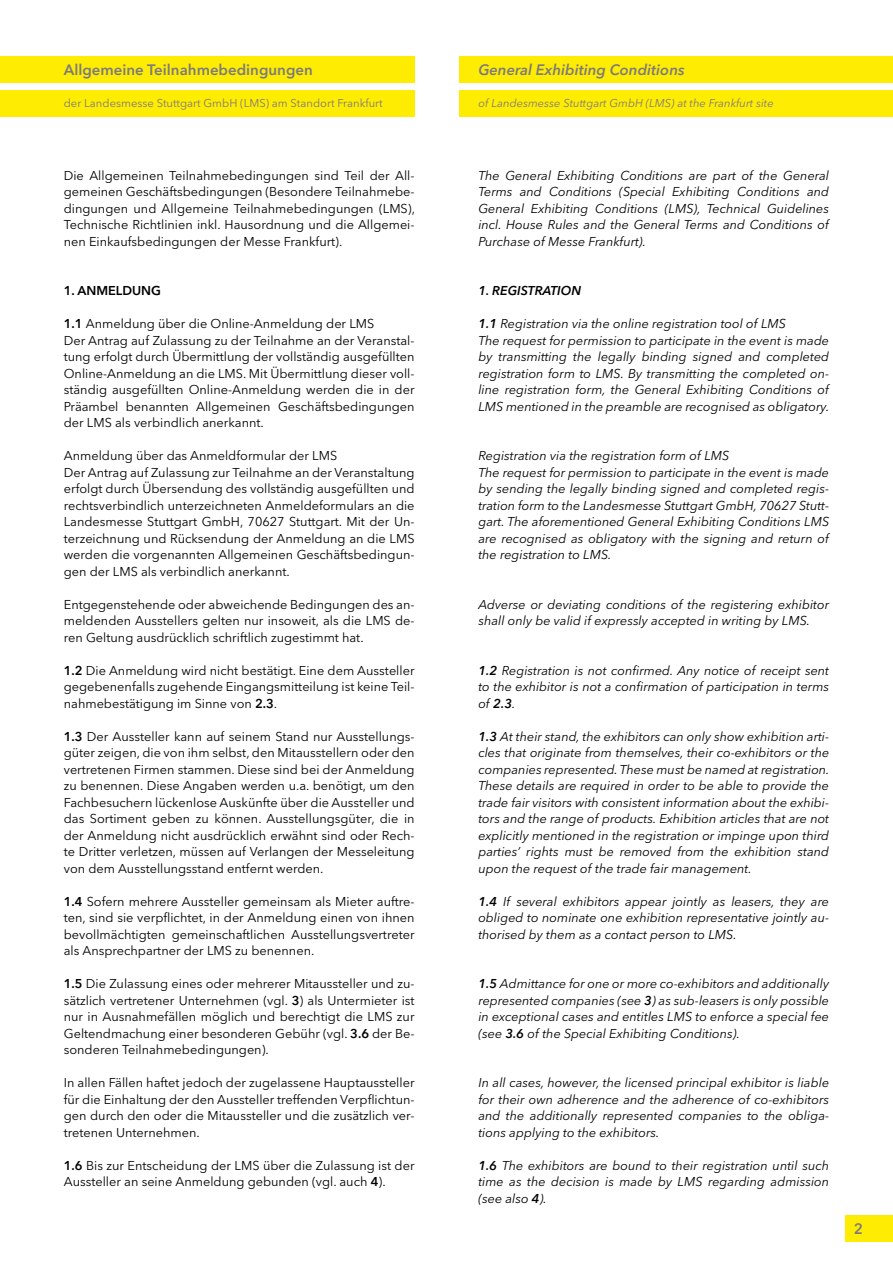
<style>
.page{position:relative;width:893px;height:1263px;background:#fff}
.page>*{position:absolute;margin:0;border:0;box-sizing:border-box;transform-origin:0 0}
.t1{font:600 15px "Avenir Next LT Pro";color:#7c7b7b}
.t2{font:italic 600 15px "Avenir Next LT Pro";color:#7c7b7b}
.t3{font:12.75px/16.5px "Avenir Next LT Pro";color:#000;text-align:justify}
.t4{font:italic 12.75px/16.5px "Avenir Next LT Pro";color:#000;text-align:justify}
.t5{font:italic 600 12.75px "Avenir Next LT Pro";color:#000}
.t6{font:600 12.75px "Avenir Next LT Pro";color:#000}
.t7{font:11.25px "Avenir Next LT Pro";color:#7c7b7b}
.t8{font:italic 11.25px "Avenir Next LT Pro";color:#7c7b7b}
.s1{font-weight:600}
</style>
<div class="page">
<div style="left:0;top:56px;width:415px;height:27px;background:#ffec03"></div>
<div style="left:459px;top:56px;width:434px;height:27px;background:#ffec03"></div>
<div style="left:0;top:90px;width:415px;height:27px;background:#ffec03"></div>
<div style="left:459px;top:90px;width:434px;height:27px;background:#ffec03"></div>
<div style="left:845px;top:1215px;width:48px;height:27px;background:#ffec03"></div>
<p class="t1" style="left:64px;top:61px;width:251px">Allgemeine Teilnahmebedingungen</p>
<p class="t7" style="left:64px;top:96px;width:320px">der Landesmesse Stuttgart GmbH (LMS) am Standort Frankfurt</p>
<p class="t3" style="left:64px;top:167px;width:353px">Die Allgemeinen Teilnahmebedingungen sind Teil der All&shy;gemeinen Geschäftsbedingungen (Besondere Teilnahmebe&shy;dingungen und Allgemeine Teilnahmebedingungen (LMS), Technische Richtlinien inkl. Hausordnung und die Allgemei&shy;nen Einkaufsbedingungen der Messe Frankfurt).</p>
<p class="t6" style="left:64px;top:283px;width:99px">1. ANMELDUNG</p>
<p class="t3" style="left:64px;top:316px;width:352px;text-align:left"><span class="s1">1.1</span> Anmeldung über die Online-Anmeldung der LMS<br>Der Antrag auf Zulassung zu der Teilnahme an der Veranstal&shy;tung erfolgt durch Übermittlung der vollständig ausgefüllten Online-Anmeldung an die LMS. Mit Übermittlung dieser voll&shy;ständig ausgefüllten Online-Anmeldung werden die in der Präambel benannten Allgemeinen Geschäftsbedingungen der LMS als verbindlich anerkannt.</p>
<p class="t3" style="left:64px;top:448px;width:352px;text-align:left">Anmeldung über das Anmeldformular der LMS<br>Der Antrag auf Zulassung zur Teilnahme an der Veranstaltung erfolgt durch Übersendung des vollständig ausgefüllten und rechtsverbindlich unterzeichneten Anmeldeformulars an die Landesmesse Stuttgart GmbH, 70627 Stuttgart. Mit der Un&shy;terzeichnung und Rücksendung der Anmeldung an die LMS werden die vorgenannten Allgemeinen Geschäftsbedingun&shy;gen der LMS als verbindlich anerkannt.</p>
<p class="t3" style="left:64px;top:596px;width:352px">Entgegenstehende oder abweichende Bedingungen des an&shy;meldenden Ausstellers gelten nur insoweit, als die LMS de&shy;ren Geltung ausdrücklich schriftlich zugestimmt hat.</p>
<p class="t3" style="left:64px;top:662px;width:352px"><span class="s1">1.2</span> Die Anmeldung wird nicht bestätigt. Eine dem Aussteller gegebenenfalls zugehende Eingangsmitteilung ist keine Teil&shy;nahmebestätigung im Sinne von <span class="s1">2.3</span>.</p>
<p class="t3" style="left:64px;top:728px;width:352px"><span class="s1">1.3</span> Der Aussteller kann auf seinem Stand nur Ausstellungs&shy;güter zeigen, die von ihm selbst, den Mitausstellern oder den vertretenen Firmen stammen. Diese sind bei der Anmeldung zu benennen. Diese Angaben werden u.a. benötigt, um den Fachbesuchern lückenlose Auskünfte über die Aussteller und das Sortiment geben zu können. Ausstellungsgüter, die in der Anmeldung nicht ausdrücklich erwähnt sind oder Rech&shy;te Dritter verletzen, müssen auf Verlangen der Messeleitung von dem Ausstellungsstand entfernt werden.</p>
<p class="t3" style="left:64px;top:893px;width:352px"><span class="s1">1.4</span> Sofern mehrere Aussteller gemeinsam als Mieter auftre&shy;ten, sind sie verpflichtet, in der Anmeldung einen von ihnen bevollmächtigten gemeinschaftlichen Ausstellungsvertreter als Ansprechpartner der LMS zu benennen.</p>
<p class="t3" style="left:64px;top:975px;width:352px"><span class="s1">1.5</span> Die Zulassung eines oder mehrerer Mitaussteller und zu&shy;sätzlich vertretener Unternehmen (vgl. <span class="s1">3</span>) als Untermieter ist nur in Ausnahmefällen möglich und berechtigt die LMS zur Geltendmachung einer besonderen Gebühr (vgl. <span class="s1">3.6</span> der Be&shy;sonderen Teilnahmebedingungen).</p>
<p class="t3" style="left:64px;top:1074px;width:352px">In allen Fällen haftet jedoch der zugelassene Hauptaussteller für die Einhaltung der den Aussteller treffenden Verpflichtun&shy;gen durch den oder die Mitaussteller und die zusätzlich ver&shy;tretenen Unternehmen.</p>
<p class="t3" style="left:64px;top:1157px;width:352px"><span class="s1">1.6</span> Bis zur Entscheidung der LMS über die Zulassung ist der<br>Aussteller an seine Anmeldung gebunden (vgl. auch <span class="s1">4</span>).</p>
<p class="t2" style="left:478px;top:61px;width:208px">General Exhibiting Conditions</p>
<p class="t8" style="left:478px;top:96px;width:297px">of Landesmesse Stuttgart GmbH (LMS) at the Frankfurt site</p>
<p class="t4" style="left:478px;top:167px;width:352px">The General Exhibiting Conditions are part of the General Terms and Conditions (Special Exhibiting Conditions and General Exhibiting Conditions (LMS), Technical Guidelines incl. House Rules and the General Terms and Conditions of Purchase of Messe Frankfurt).</p>
<p class="t5" style="left:478px;top:283px;width:105px">1. REGISTRATION</p>
<p class="t4" style="left:478px;top:315px;width:353px;text-align:left"><span class="s1">1.1</span> Registration via the online registration tool of LMS<br>The request for permission to participate in the event is made by transmitting the legally binding signed and completed registration form to LMS. By transmitting the completed on&shy;line registration form, the General Exhibiting Conditions of LMS mentioned in the preamble are recognised as obligatory.</p>
<p class="t4" style="left:478px;top:447px;width:352px;text-align:left">Registration via the registration form of LMS<br>The request for permission to participate in the event is made by sending the legally binding signed and completed regis&shy;tration form to the Landesmesse Stuttgart GmbH, 70627 Stutt&shy;gart. The aforementioned General Exhibiting Conditions LMS are recognised as obligatory with the signing and return of the registration to LMS.</p>
<p class="t4" style="left:478px;top:596px;width:352px">Adverse or deviating conditions of the registering exhibitor shall only be valid if expressly accepted in writing by LMS.</p>
<p class="t4" style="left:478px;top:662px;width:352px"><span class="s1">1.2</span> Registration is not confirmed. Any notice of receipt sent to the exhibitor is not a confirmation of participation in terms of <span class="s1">2.3</span>.</p>
<p class="t4" style="left:478px;top:728px;width:353px"><span class="s1">1.3</span> At their stand, the exhibitors can only show exhibition arti&shy;cles that originate from themselves, their co-exhibitors or the companies represented. These must be named at registration.<br>These details are required in order to be able to provide the trade fair visitors with consistent information about the exhibi&shy;tors and the range of products. Exhibition articles that are not explicitly mentioned in the registration or impinge upon third parties’ rights must be removed from the exhibition stand upon the request of the trade fair management.</p>
<p class="t4" style="left:478px;top:893px;width:352px"><span class="s1">1.4</span> If several exhibitors appear jointly as leasers, they are obliged to nominate one exhibition representative jointly au&shy;thorised by them as a contact person to LMS.</p>
<p class="t4" style="left:478px;top:975px;width:352px"><span class="s1">1.5</span> Admittance for one or more co-exhibitors and additionally represented companies (see <span class="s1">3</span>) as sub-leasers is only possible in exceptional cases and entitles LMS to enforce a special fee (see <span class="s1">3.6</span> of the Special Exhibiting Conditions).</p>
<p class="t4" style="left:478px;top:1074px;width:352px">In all cases, however, the licensed principal exhibitor is liable for their own adherence and the adherence of co-exhibitors and the additionally represented companies to the obliga&shy;tions applying to the exhibitors.</p>
<p class="t4" style="left:478px;top:1157px;width:352px"><span class="s1">1.6</span> The exhibitors are bound to their registration until such time as the decision is made by LMS regarding admission (see also <span class="s1">4</span>).</p>
<p class="t1" style="left:854px;top:1219px;width:11px">2</p>
</div>
